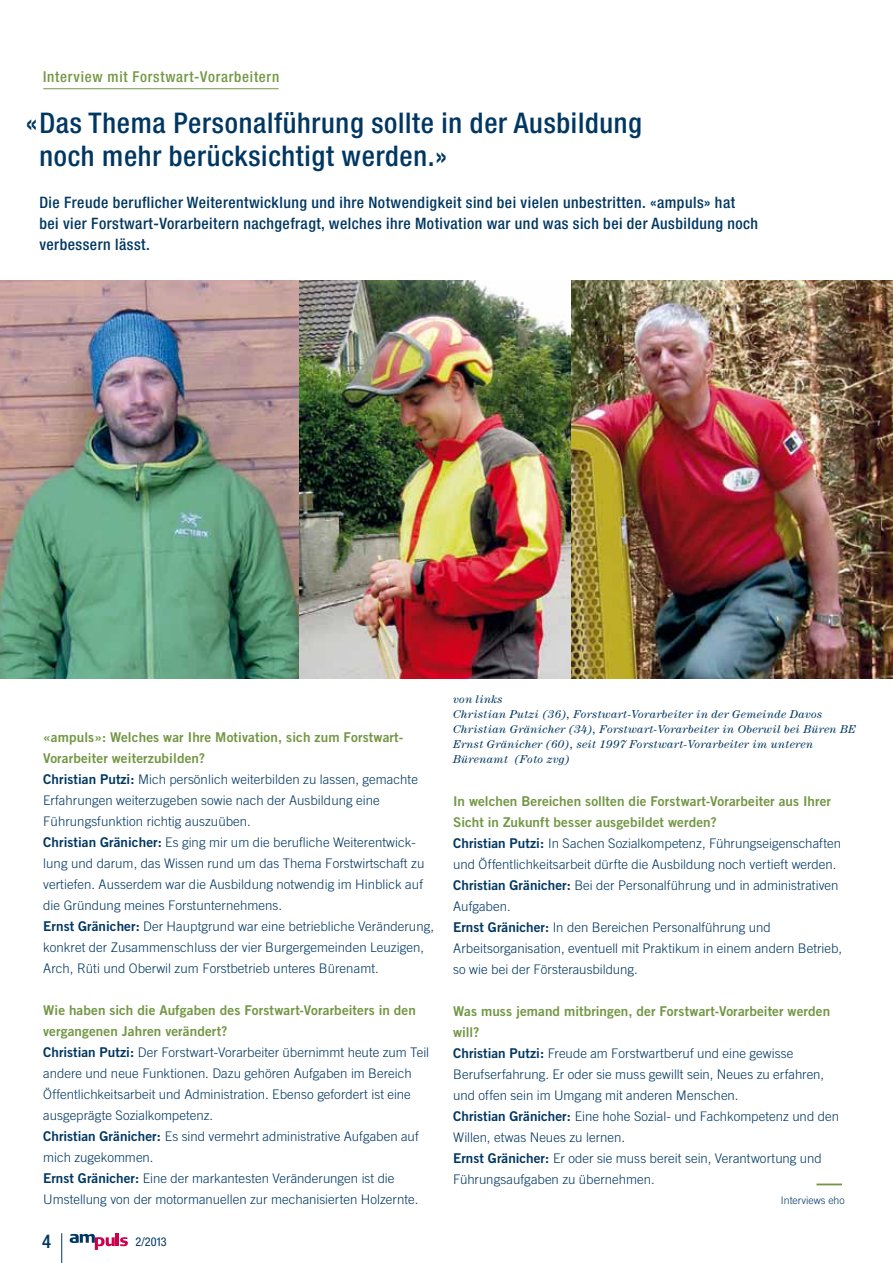
<style>
.page{position:relative;width:893px;height:1263px;background:#fff}
.page>*{position:absolute;margin:0;border:0;box-sizing:border-box;transform-origin:0 0}
.t1{font:500 condensed 28.5px/33px "Helvetica Neue";letter-spacing:.025em;color:#003762}
.t2{font:500 condensed 18.75px "Helvetica Neue";color:#003762}
.t3{font:500 condensed 15.75px/21px "Helvetica Neue";letter-spacing:.03em;color:#003762}
.t4{font:500 condensed 15px "Helvetica Neue";letter-spacing:.05em;color:#729743}
.t5{font:13.5px/21px "Trade Gothic Bold Two";letter-spacing:.01em;color:#729743}
.t6{font:300 13.2px/21px "Trade Gothic";letter-spacing:.005em;color:#003762}
.t7{font:condensed 12.15px "Helvetica Neue";color:#003762}
.t8{font:italic 11.25px/15px "Century";letter-spacing:.025em;color:#003762}
.t9{font:300 10.5px "Trade Gothic";letter-spacing:.005em;color:#003762}
.s1{font-family:"Trade Gothic Bold Two";font-weight:400;font-size:13.5px}
</style>
<div class="page">
<svg style="left:70px;top:1233px;width:58px;height:17px"></svg>
<hr style="left:61px;top:1233px;width:1px;height:30px;background:#003762">
<hr style="left:43px;top:88px;width:236px;height:1px;background:#729743">
<img style="left:0;top:281px;width:299px;height:398px">
<img style="left:299px;top:281px;width:272px;height:398px">
<img style="left:571px;top:281px;width:322px;height:398px">
<hr style="left:816px;top:1183px;width:26px;height:2px;background:#729743">
<p class="t4" style="left:43px;top:68px;width:238px">Interview mit Forstwart-Vorarbeitern</p>
<h1 class="t1" style="left:39px;top:106px;width:604px;text-indent:-14px">«Das Thema Personalführung sollte in der Ausbildung noch mehr berücksichtigt werden.»</h1>
<p class="t3" style="left:39px;top:192px;width:720px">Die Freude beruflicher Weiterentwicklung und ihre Notwendigkeit sind bei vielen unbestritten. «ampuls» hat bei vier Forstwart-Vorarbeitern nachgefragt, welches ihre Motivation war und was sich bei der Ausbildung noch verbessern lässt.</p>
<p class="t5" style="left:43px;top:727px;width:362px">«ampuls»: Welches war Ihre Motivation, sich zum Forstwart-<br>Vorarbeiter weiterzubilden?</p>
<p class="t6" style="left:43px;top:769px;width:392px"><span class="s1">Christian Putzi:</span> Mich persönlich weiterbilden zu lassen, gemachte Erfahrungen weiterzugeben sowie nach der Ausbildung eine Führungsfunktion richtig auszuüben.<br><span class="s1">Christian Gränicher:</span> Es ging mir um die berufliche Weiterentwick&shy;lung und darum, das Wissen rund um das Thema Forstwirtschaft zu vertiefen. Ausserdem war die Ausbildung notwendig im Hinblick auf die Gründung meines Forstunternehmens.<br><span class="s1">Ernst Gränicher:</span> Der Hauptgrund war eine betriebliche Veränderung, konkret der Zusammenschluss der vier Burgergemeinden Leuzigen, Arch, Rüti und Oberwil zum Forstbetrieb unteres Bürenamt.</p>
<p class="t5" style="left:43px;top:1000px;width:374px">Wie haben sich die Aufgaben des Forstwart-Vorarbeiters in den vergangenen Jahren verändert?</p>
<p class="t6" style="left:43px;top:1042px;width:387px"><span class="s1">Christian Putzi:</span> Der Forstwart-Vorarbeiter übernimmt heute zum Teil andere und neue Funktionen. Dazu gehören Aufgaben im Bereich Öffentlichkeitsarbeit und Administration. Ebenso gefordert ist eine ausgeprägte Sozialkompetenz.<br><span class="s1">Christian Gränicher:</span> Es sind vermehrt administrative Aufgaben auf mich zugekommen.<br><span class="s1">Ernst Gränicher:</span> Eine der markantesten Veränderungen ist die Umstellung von der motormanuellen zur mechanisierten Holzernte.</p>
<h2 class="t2" style="left:42px;top:1230px;width:10px">4</h2>
<p class="t7" style="left:135px;top:1235px;width:33px">2/2013</p>
<p class="t8" style="left:453px;top:692px;width:404px">von links<br>Christian Putzi (36), Forstwart-Vorarbeiter in der Gemeinde Davos Christian Gränicher (34), Forstwart-Vorarbeiter in Oberwil bei Büren BE Ernst Gränicher (60), seit 1997 Forstwart-Vorarbeiter im unteren Bürenamt (Foto zvg)</p>
<p class="t5" style="left:453px;top:790px;width:379px">In welchen Bereichen sollten die Forstwart-Vorarbeiter aus Ihrer<br>Sicht in Zukunft besser ausgebildet werden?</p>
<p class="t6" style="left:453px;top:832px;width:390px"><span class="s1">Christian Putzi:</span> In Sachen Sozialkompetenz, Führungseigenschaften und Öffentlichkeitsarbeit dürfte die Ausbildung noch vertieft werden.<br><span class="s1">Christian Gränicher:</span> Bei der Personalführung und in administrativen Aufgaben.<br><span class="s1">Ernst Gränicher:</span> In den Bereichen Personalführung und Arbeitsorganisation, eventuell mit Praktikum in einem andern Betrieb, so wie bei der Försterausbildung.</p>
<p class="t5" style="left:453px;top:1000px;width:378px">Was muss jemand mitbringen, der Forstwart-Vorarbeiter werden will?</p>
<p class="t6" style="left:453px;top:1042px;width:387px"><span class="s1">Christian Putzi:</span> Freude am Forstwartberuf und eine gewisse Berufserfahrung. Er oder sie muss gewillt sein, Neues zu erfahren, und offen sein im Umgang mit anderen Menschen.<br><span class="s1">Christian Gränicher:</span> Eine hohe Sozial- und Fachkompetenz und den Willen, etwas Neues zu lernen.<br><span class="s1">Ernst Gränicher:</span> Er oder sie muss bereit sein, Verantwortung und Führungsaufgaben zu übernehmen.</p>
<p class="t9" style="left:781px;top:1194px;width:65px">Interviews eho</p>
</div>
